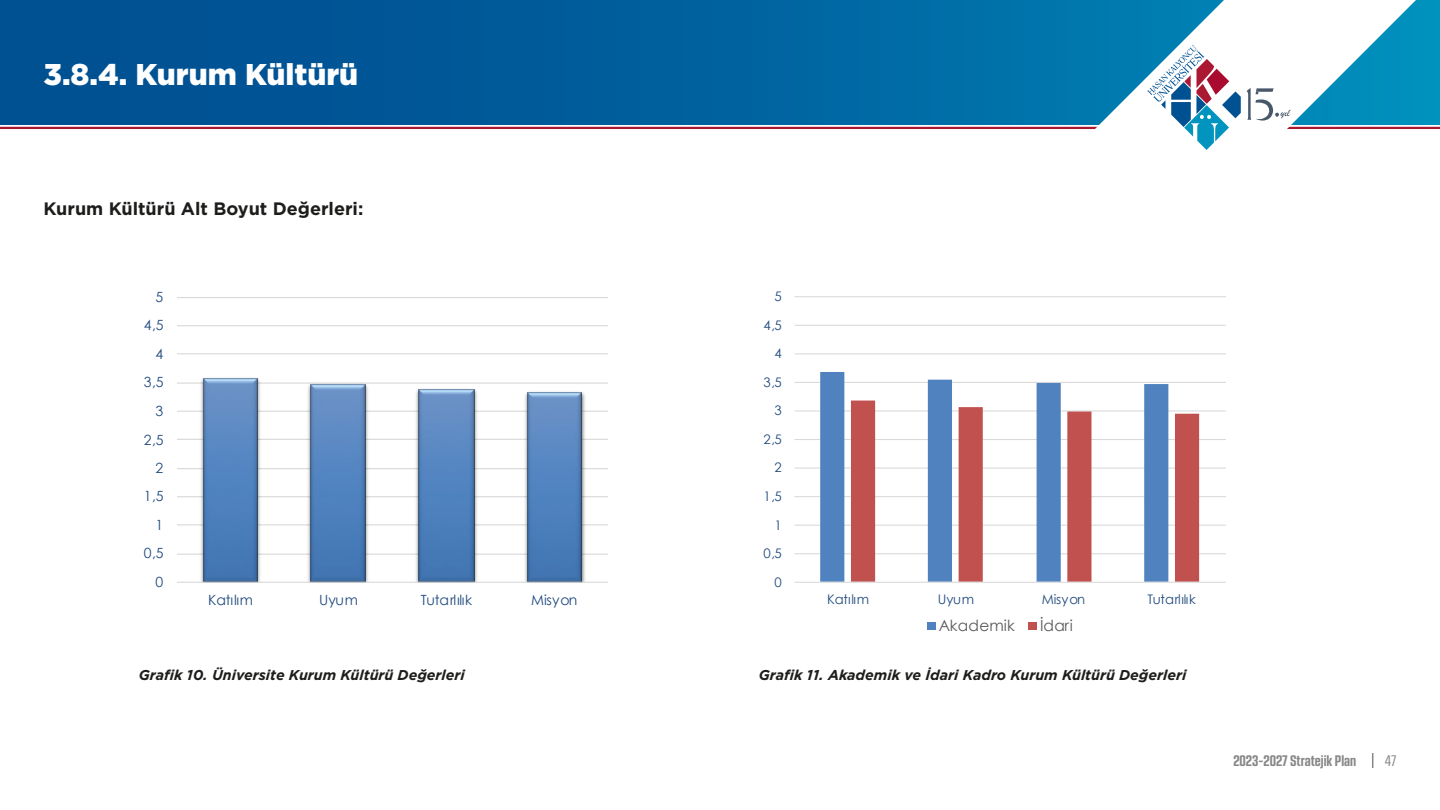
<style>
.page{position:relative;width:1440px;height:810px;background:#fff}
.page>*{position:absolute;margin:0;border:0;box-sizing:border-box;transform-origin:0 0}
.t1{font:900 30px "Gotham";color:#fff}
.t2{font:700 18px "Gotham";color:#1d1d1b}
.t3{font:15.38px "Century Gothic";color:#5b5a5a}
.t4{font:700 condensed 15px "Kuunari";color:#878787}
.t5{font:condensed 15px "Kuunari";color:#878787}
.t6{font:italic 700 14.25px "Gotham";color:#1d1d1b}
.t7{font:14.02px "Century Gothic";letter-spacing:-.005em;color:#204a7e}
.t8{font:13.2px "Century Gothic";letter-spacing:-.005em;color:#204a7e}
</style>
<div class="page">
<svg style="left:0;top:0;width:1083px;height:124px;background:#005d9b"></svg>
<hr style="left:0;top:127px;width:1440px;height:2px;background:#ab1832">
<svg style="left:1083px;top:0;width:357px;height:129px"></svg>
<svg style="left:1147px;top:45px;width:143px;height:105px"></svg>
<svg style="left:1372px;top:753px;width:1px;height:15px"></svg>
<hr style="left:177px;top:554px;width:431px;height:1px;background:#dadada">
<hr style="left:177px;top:524px;width:431px;height:1px;background:#dadada">
<hr style="left:177px;top:496px;width:431px;height:1px;background:#dadada">
<hr style="left:177px;top:468px;width:431px;height:1px;background:#dadada">
<hr style="left:177px;top:439px;width:431px;height:1px;background:#dadada">
<hr style="left:177px;top:411px;width:431px;height:1px;background:#dadada">
<hr style="left:177px;top:383px;width:431px;height:1px;background:#dadada">
<hr style="left:177px;top:353px;width:431px;height:1px;background:#dadada">
<hr style="left:177px;top:325px;width:431px;height:1px;background:#dadada">
<hr style="left:177px;top:297px;width:431px;height:1px;background:#dadada">
<img style="left:198px;top:380px;width:64px;height:202px">
<img style="left:306px;top:382px;width:64px;height:200px">
<img style="left:414px;top:390px;width:65px;height:192px">
<img style="left:523px;top:393px;width:64px;height:189px">
<img style="left:202px;top:378px;width:57px;height:204px">
<img style="left:310px;top:384px;width:57px;height:198px">
<img style="left:418px;top:389px;width:57px;height:193px">
<img style="left:526px;top:392px;width:57px;height:190px">
<hr style="left:177px;top:582px;width:431px;height:1px;background:#dadada">
<hr style="left:794px;top:553px;width:432px;height:1px;background:#dadada">
<hr style="left:794px;top:525px;width:432px;height:1px;background:#dadada">
<hr style="left:794px;top:496px;width:432px;height:1px;background:#dadada">
<hr style="left:794px;top:468px;width:432px;height:1px;background:#dadada">
<hr style="left:794px;top:439px;width:432px;height:1px;background:#dadada">
<hr style="left:794px;top:410px;width:432px;height:2px;background:#dadada">
<hr style="left:794px;top:382px;width:432px;height:1px;background:#dadada">
<hr style="left:794px;top:353px;width:432px;height:1px;background:#dadada">
<hr style="left:794px;top:325px;width:432px;height:1px;background:#dadada">
<hr style="left:794px;top:296px;width:432px;height:1px;background:#dadada">
<svg style="left:820px;top:372px;width:348px;height:210px"></svg>
<svg style="left:851px;top:401px;width:348px;height:181px"></svg>
<hr style="left:794px;top:582px;width:432px;height:1px;background:#dadada">
<div style="left:927px;top:622px;width:9px;height:8px;background:#4f82be"></div>
<div style="left:1028px;top:622px;width:9px;height:8px;background:#c1514e"></div>
<p class="t1" style="left:44px;top:54px;width:316px">3.8.4. Kurum Kültürü</p>
<p class="t2" style="left:44px;top:197px;width:321px">Kurum Kültürü Alt Boyut Değerleri:</p>
<p class="t7" style="left:156px;top:287px;width:9px">5</p>
<p class="t8" style="left:775px;top:287px;width:9px">5</p>
<p class="t7" style="left:144px;top:315px;width:21px">4,5</p>
<p class="t8" style="left:764px;top:316px;width:20px">4,5</p>
<p class="t7" style="left:156px;top:344px;width:9px">4</p>
<p class="t8" style="left:775px;top:344px;width:9px">4</p>
<p class="t7" style="left:144px;top:372px;width:21px">3,5</p>
<p class="t8" style="left:764px;top:373px;width:20px">3,5</p>
<p class="t7" style="left:156px;top:401px;width:9px">3</p>
<p class="t8" style="left:775px;top:401px;width:9px">3</p>
<p class="t7" style="left:144px;top:430px;width:21px">2,5</p>
<p class="t8" style="left:764px;top:430px;width:20px">2,5</p>
<p class="t7" style="left:156px;top:458px;width:9px">2</p>
<p class="t8" style="left:775px;top:458px;width:9px">2</p>
<p class="t7" style="left:144px;top:487px;width:21px">1,5</p>
<p class="t8" style="left:764px;top:487px;width:20px">1,5</p>
<p class="t7" style="left:156px;top:515px;width:9px">1</p>
<p class="t8" style="left:775px;top:516px;width:9px">1</p>
<p class="t7" style="left:144px;top:543px;width:21px">0,5</p>
<p class="t8" style="left:764px;top:544px;width:20px">0,5</p>
<p class="t7" style="left:156px;top:572px;width:9px">0</p>
<p class="t8" style="left:775px;top:573px;width:9px">0</p>
<p class="t7" style="left:208px;top:590px;width:46px">Katılım</p>
<p class="t7" style="left:319px;top:590px;width:40px">Uyum</p>
<p class="t7" style="left:421px;top:590px;width:53px">Tutarlılık</p>
<p class="t7" style="left:531px;top:590px;width:48px">Misyon</p>
<p class="t8" style="left:827px;top:590px;width:44px">Katılım</p>
<p class="t8" style="left:938px;top:590px;width:38px">Uyum</p>
<p class="t8" style="left:1042px;top:590px;width:45px">Misyon</p>
<p class="t8" style="left:1147px;top:590px;width:50px">Tutarlılık</p>
<p class="t3" style="left:939px;top:615px;width:77px">Akademik</p>
<p class="t3" style="left:1040px;top:615px;width:34px">İdari</p>
<p class="t6" style="left:139px;top:665px;width:327px">Grafik 10. Üniversite Kurum Kültürü Değerleri</p>
<p class="t6" style="left:759px;top:665px;width:429px">Grafik 11. Akademik ve İdari Kadro Kurum Kültürü Değerleri</p>
<p class="t4" style="left:1233px;top:753px;width:124px">2023-2027 Stratejik Plan</p>
<p class="t5" style="left:1385px;top:753px;width:13px">47</p>
</div>
